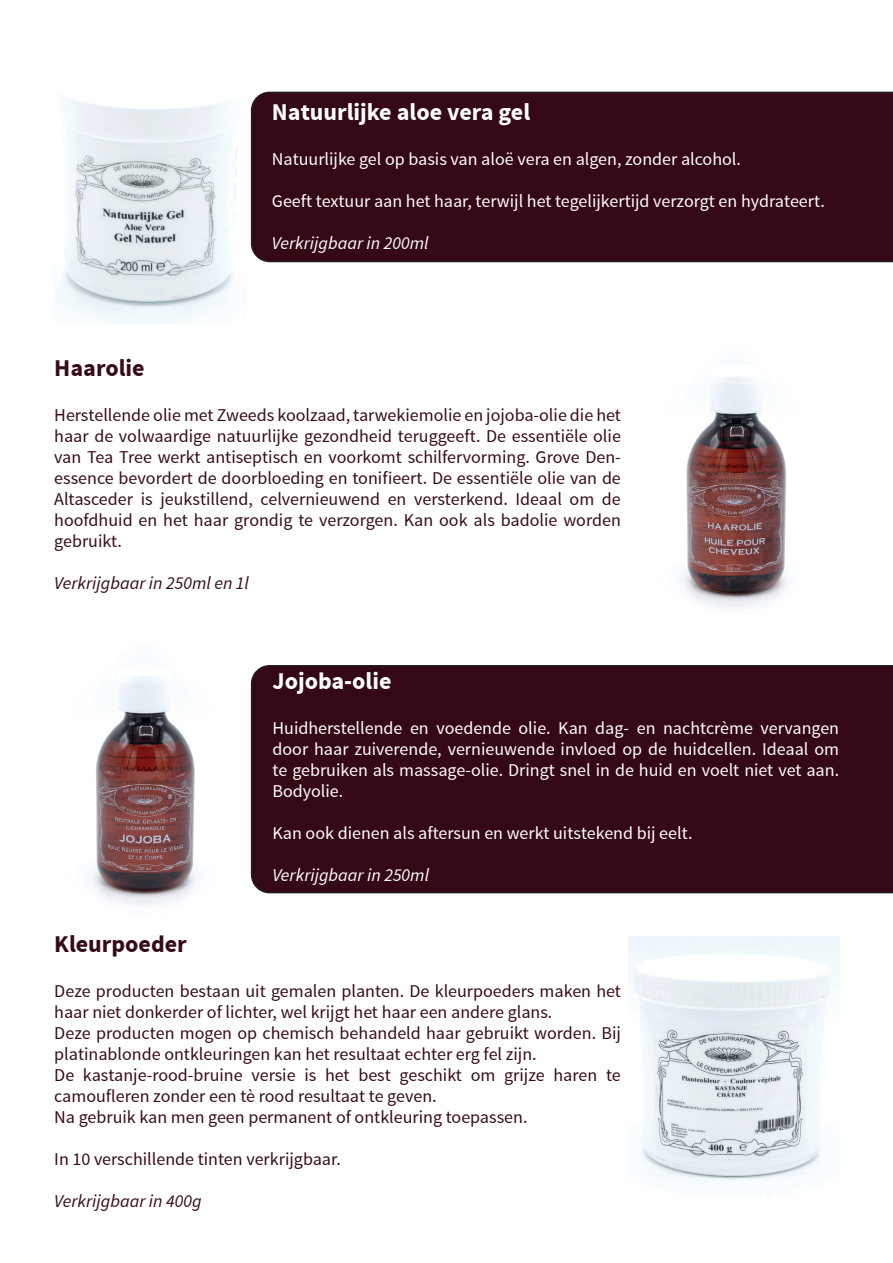
<style>
.page{position:relative;width:893px;height:1263px;background:#fff}
.page>*{position:absolute;margin:0;border:0;box-sizing:border-box;transform-origin:0 0}
.t1{font:700 24px "Source Sans Pro";color:#fff}
.t2{font:700 24px "Source Sans Pro";color:#370a17}
.t3{font:18px/21px "Source Sans Pro";color:#370a17;text-align:justify}
.t4{font:18px/21px "Source Sans Pro";color:#fff;text-align:justify}
.t5{font:italic 18px "Source Sans Pro";color:#370a17}
.t6{font:italic 18px "Source Sans Pro";color:#fff}
</style>
<div class="page">
<div style="left:251px;top:665px;width:642px;height:228px;background:#340814"></div>
<div style="left:251px;top:92px;width:642px;height:170px;background:#340814"></div>
<img style="left:54px;top:97px;width:183px;height:227px">
<img style="left:679px;top:363px;width:108px;height:245px">
<img style="left:85px;top:658px;width:113px;height:247px">
<img style="left:628px;top:936px;width:211px;height:261px">
<h1 class="t1" style="left:272px;top:99px;width:260px">Natuurlijke aloe vera gel</h1>
<p class="t4" style="left:272px;top:149px;width:471px">Natuurlijke gel op basis van aloë vera en algen, zonder alcohol.</p>
<p class="t4" style="left:272px;top:191px;width:554px">Geeft textuur aan het haar, terwijl het tegelijkertijd verzorgt en hydrateert.</p>
<p class="t6" style="left:272px;top:233px;width:158px">Verkrijgbaar in 200ml</p>
<h1 class="t2" style="left:54px;top:355px;width:92px">Haarolie</h1>
<p class="t3" style="left:54px;top:405px;width:568px">Herstellende olie met Zweeds koolzaad, tarwekiemolie en jojoba-olie die het haar de volwaardige natuurlijke gezondheid teruggeeft. De essentiële olie van Tea Tree werkt antiseptisch en voorkomt schilfervorming. Grove Den&shy;essence bevordert de doorbloeding en tonifieert. De essentiële olie van de Altasceder is jeukstillend, celvernieuwend en versterkend. Ideaal om de hoofdhuid en het haar grondig te verzorgen. Kan ook als badolie worden gebruikt.</p>
<p class="t5" style="left:54px;top:574px;width:196px">Verkrijgbaar in 250ml en 1l</p>
<h1 class="t1" style="left:272px;top:668px;width:121px">Jojoba-olie</h1>
<p class="t4" style="left:272px;top:718px;width:568px">Huidherstellende en voedende olie. Kan dag- en nachtcrème vervangen door haar zuiverende, vernieuwende invloed op de huidcellen. Ideaal om te gebruiken als massage-olie. Dringt snel in de huid en voelt niet vet aan.<br>Bodyolie.</p>
<p class="t4" style="left:272px;top:823px;width:421px">Kan ook dienen als aftersun en werkt uitstekend bij eelt.</p>
<p class="t6" style="left:272px;top:866px;width:158px">Verkrijgbaar in 250ml</p>
<h1 class="t2" style="left:54px;top:931px;width:134px">Kleurpoeder</h1>
<p class="t3" style="left:54px;top:981px;width:568px;text-align:left">Deze producten bestaan uit gemalen planten. De kleurpoeders maken het haar niet donkerder of lichter, wel krijgt het haar een andere glans.<br>Deze producten mogen op chemisch behandeld haar gebruikt worden. Bij platinablonde ontkleuringen kan het resultaat echter erg fel zijn.<br>De kastanje-rood-bruine versie is het best geschikt om grijze haren te camoufleren zonder een tè rood resultaat te geven.<br>Na gebruik kan men geen permanent of ontkleuring toepassen.</p>
<p class="t3" style="left:54px;top:1149px;width:288px">In 10 verschillende tinten verkrijgbaar.</p>
<p class="t5" style="left:54px;top:1192px;width:149px">Verkrijgbaar in 400g</p>
</div>
